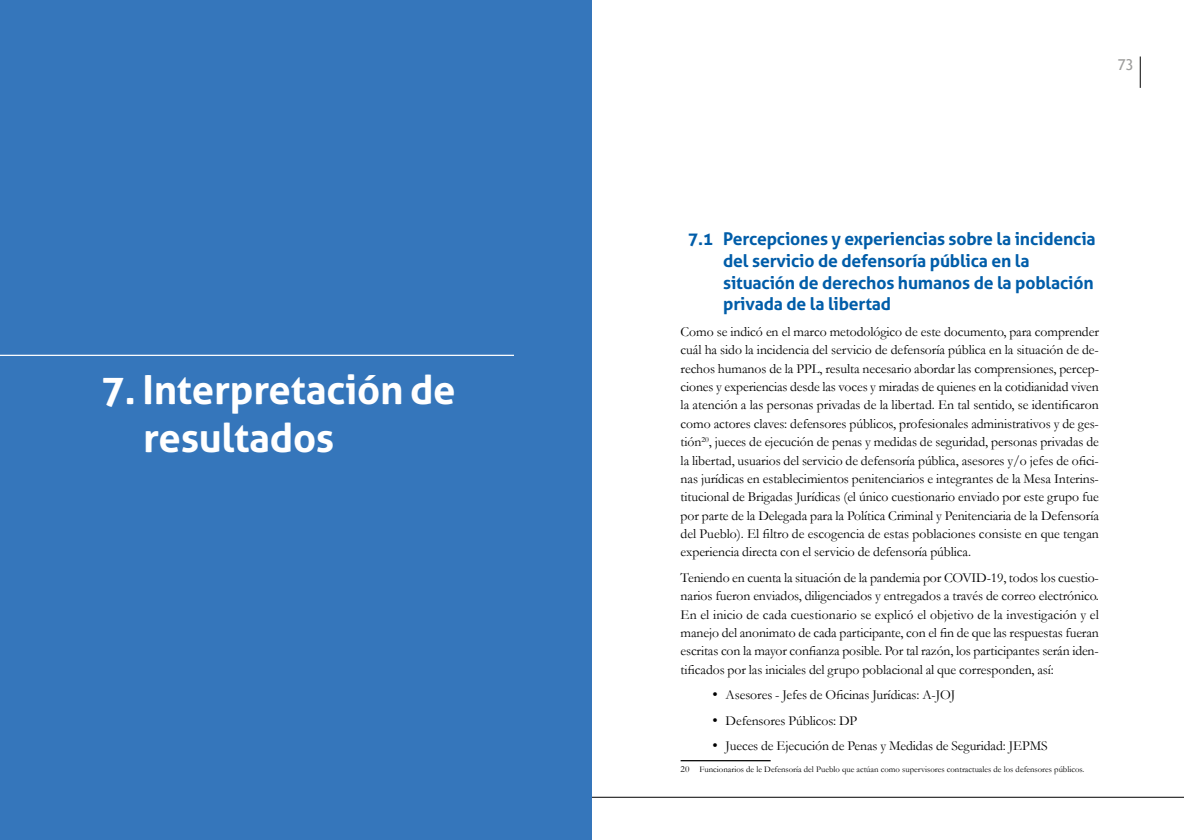
<style>
.page{position:relative;width:1184px;height:840px;background:#fff}
.page>*{position:absolute;margin:0;border:0;box-sizing:border-box;transform-origin:0 0}
.t1{font:700 40px/48px "Aller";letter-spacing:-.005em;color:#fff}
.t2{font:700 17.5px/21.9px "Aller";letter-spacing:-.01em;color:#005da9}
.t3{font:15px "Trebuchet MS";color:#9d9d9c}
.t4{font:13.75px/18.4px "Garamond";letter-spacing:-.01em;color:#000;text-align:justify}
.t5{font:8.75px "Garamond";color:#000}
.s1{font-size:15px}
.s2{font-size:9.38px}
</style>
<div class="page">
<hr style="left:0;top:797px;width:1183px;height:1px;background:#000">
<hr style="left:1140px;top:56px;width:1px;height:32px;background:#000">
<hr style="left:680px;top:760px;width:90px;height:1px;background:#000">
<div style="left:0;top:0;width:592px;height:840px;background:#3576bb"></div>
<hr style="left:0;top:355px;width:514px;height:1px;background:#fff">
<h1 class="t1" style="left:143px;top:366px;width:314px;text-indent:-43px">7. Interpretación de resultados</h1>
<p class="t3" style="left:1117px;top:55px;width:17px">73</p>
<p class="t2" style="left:723px;top:228px;width:374px;text-indent:-35px">7.1 Percepciones y experiencias sobre la incidencia del servicio de defensoría pública en la situación de derechos humanos de la población privada de la libertad</p>
<p class="t4" style="left:680px;top:322px;width:420px">Como se indicó en el marco metodológico de este documento, para comprender cuál ha sido la incidencia del servicio de defensoría pública en la situación de de&shy;rechos humanos de la PPL, resulta necesario abordar las comprensiones, percep&shy;ciones y experiencias desde las voces y miradas de quienes en la cotidianidad viven la atención a las personas privadas de la libertad. En tal sentido, se identificaron como actores claves: defensores públicos, profesionales administrativos y de ges&shy;tión<sup>20</sup>, jueces de ejecución de penas y medidas de seguridad, personas privadas de la libertad, usuarios del servicio de defensoría pública, asesores y/o jefes de ofici&shy;nas jurídicas en establecimientos penitenciarios e integrantes de la Mesa Interins&shy;titucional de Brigadas Jurídicas (el único cuestionario enviado por este grupo fue por parte de la Delegada para la Política Criminal y Penitenciaria de la Defensoría del Pueblo). El filtro de escogencia de estas poblaciones consiste en que tengan experiencia directa con el servicio de defensoría pública.</p>
<p class="t4" style="left:680px;top:568px;width:420px">Teniendo en cuenta la situación de la pandemia por COVID-19, todos los cuestio&shy;narios fueron enviados, diligenciados y entregados a través de correo electrónico.<br>En el inicio de cada cuestionario se explicó el objetivo de la investigación y el manejo del anonimato de cada participante, con el fin de que las respuestas fueran escritas con la mayor confianza posible. Por tal razón, los participantes serán iden&shy;tificados por las iniciales del grupo poblacional al que corresponden, así:</p>
<p class="t4" style="left:712px;top:685px;width:244px"><span class="s1">•</span> Asesores - Jefes de Oficinas Jurídicas: A-JOJ</p>
<p class="t4" style="left:712px;top:711px;width:146px"><span class="s1">•</span> Defensores Públicos: DP</p>
<p class="t4" style="left:712px;top:736px;width:337px"><span class="s1">•</span> Jueces de Ejecución de Penas y Medidas de Seguridad: JEPMS</p>
<p class="t5" style="left:680px;top:763px;width:405px"><span class="s2">20</span> Funcionarios de le Defensoría del Pueblo que actúan como supervisores contractuales de los defensores públicos.</p>
</div>
